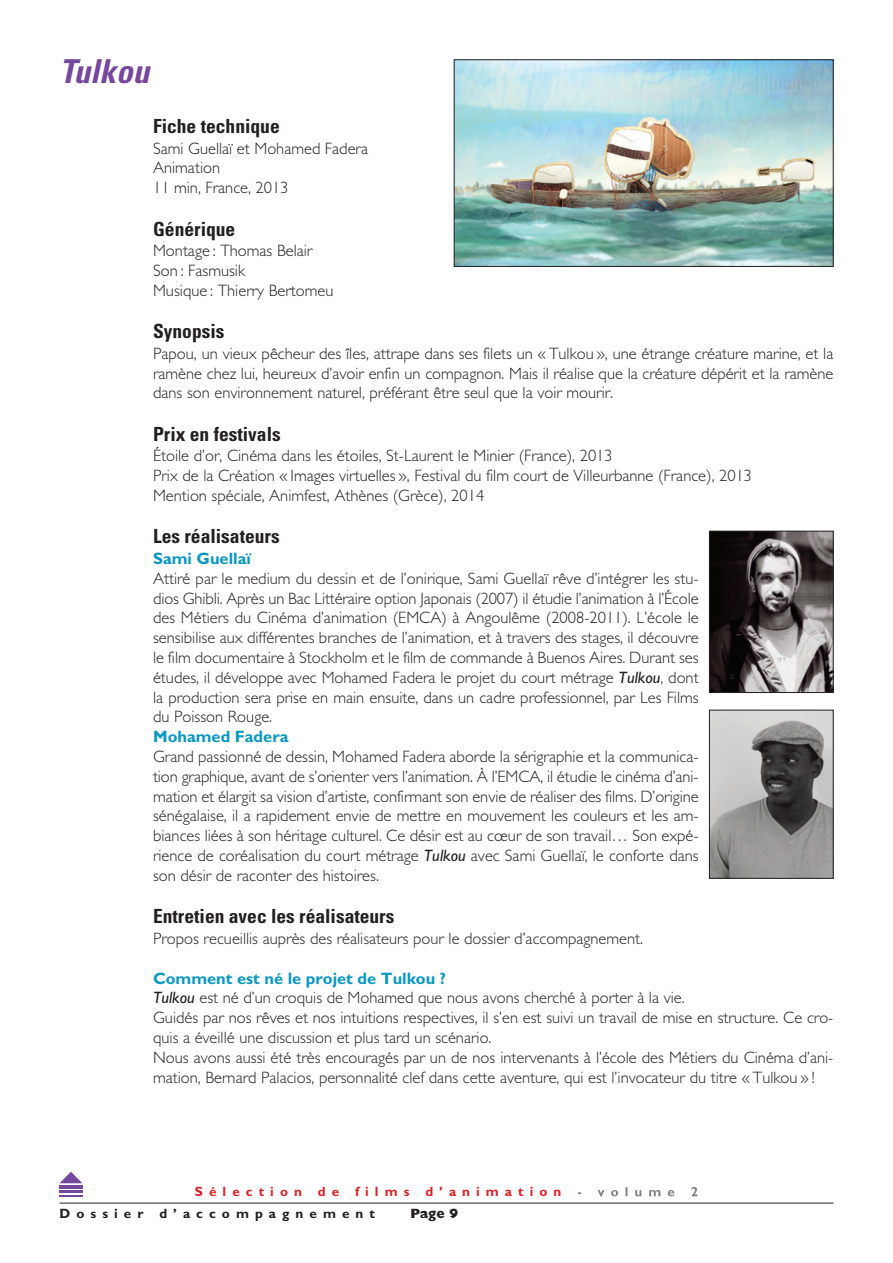
<style>
.page{position:relative;width:893px;height:1263px;background:#fff}
.page>*{position:absolute;margin:0;border:0;box-sizing:border-box;transform-origin:0 0}
.t1{font:italic 700 condensed 33px "Univers";letter-spacing:.005em;color:#76489c}
.t2{font:700 condensed 19.5px "Univers";color:#231f20}
.t3{font:300 16.5px/19.8px "M Gill Sans";color:#231f20}
.t4{font:700 16.5px "M Gill Sans";color:#0a98c2}
.t5{font:700 13.5px "M Gill Sans";letter-spacing:.45em;color:#da2128}
.t6{font:700 13.5px "M Gill Sans";letter-spacing:.45em;color:#231f20}
.t7{font:800 13.5px "M Gill Sans";color:#231f20}
.s1{font-weight:400;font-style:italic}
.s2{font-weight:700;color:#0a98c2}
</style>
<div class="page">
<hr style="left:60px;top:1203px;width:773px;height:1px;background:#231f20">
<svg style="left:578px;top:1187px;width:119px;height:9px"></svg>
<svg style="left:60px;top:1172px;width:22px;height:11px"></svg>
<hr style="left:60px;top:1185px;width:23px;height:3px;background:#76489c">
<hr style="left:60px;top:1190px;width:23px;height:3px;background:#76489c">
<svg style="left:60px;top:1195px;width:23px;height:1px"></svg>
<img style="left:456px;top:62px;width:375px;height:203px">
<div style="left:454px;top:60px;width:379px;height:207px;border:1px solid #231f20"></div>
<img style="left:711px;top:712px;width:120px;height:164px">
<div style="left:709px;top:710px;width:124px;height:168px;border:1px solid #231f20"></div>
<img style="left:711px;top:533px;width:120px;height:158px">
<div style="left:709px;top:531px;width:124px;height:162px;border:1px solid #231f20"></div>
<h1 class="t1" style="left:60px;top:60px;width:91px">Tulkou</h1>
<p class="t2" style="left:153px;top:119px;width:128px">Fiche technique</p>
<p class="t3" style="left:153px;top:140px;width:216px">Sami Guellaï et Mohamed Fadera<br>Animation<br>11 min, France, 2013</p>
<p class="t2" style="left:153px;top:222px;width:84px">Générique</p>
<p class="t3" style="left:153px;top:243px;width:182px">Montage : Thomas Belair<br>Son : Fasmusik<br>Musique : Thierry Bertomeu</p>
<p class="t2" style="left:153px;top:324px;width:73px">Synopsis</p>
<p class="t3" style="left:153px;top:345px;width:682px;text-align:justify">Papou, un vieux pêcheur des îles, attrape dans ses filets un « Tulkou », une étrange créature marine, et la ramène chez lui, heureux d’avoir enfin un compagnon. Mais il réalise que la créature dépérit et la ramène dans son environnement naturel, préférant être seul que la voir mourir.</p>
<p class="t2" style="left:153px;top:427px;width:129px">Prix en festivals</p>
<p class="t3" style="left:153px;top:448px;width:601px">Étoile d’or, Cinéma dans les étoiles, St-Laurent le Minier (France), 2013<br>Prix de la Création « Images virtuelles », Festival du film court de Villeurbanne (France), 2013<br>Mention spéciale, Animfest, Athènes (Grèce), 2014</p>
<p class="t2" style="left:153px;top:529px;width:128px">Les réalisateurs</p>
<p class="t4" style="left:153px;top:553px;width:99px">Sami Guellaï</p>
<p class="t3" style="left:153px;top:570px;width:547px;text-align:justify">Attiré par le medium du dessin et de l’onirique, Sami Guellaï rêve d’intégrer les stu&shy;dios Ghibli. Après un Bac Littéraire option Japonais (2007) il étudie l’animation à l’École des Métiers du Cinéma d’animation (EMCA) à Angoulême (2008-2011). L’école le sensibilise aux différentes branches de l’animation, et à travers des stages, il découvre le film documentaire à Stockholm et le film de commande à Buenos Aires. Durant ses études, il développe avec Mohamed Fadera le projet du court métrage <span class="s1">Tulkou</span>, dont la production sera prise en main ensuite, dans un cadre professionnel, par Les Films du Poisson Rouge.</p>
<p class="t4" style="left:153px;top:731px;width:137px">Mohamed Fadera</p>
<p class="t3" style="left:153px;top:748px;width:547px;text-align:justify">Grand passionné de dessin, Mohamed Fadera aborde la sérigraphie et la communica&shy;tion graphique, avant de s’orienter vers l’animation. À l’EMCA, il étudie le cinéma d’ani&shy;mation et élargit sa vision d’artiste, confirmant son envie de réaliser des films. D’origine sénégalaise, il a rapidement envie de mettre en mouvement les couleurs et les am&shy;biances liées à son héritage culturel. Ce désir est au cœur de son travail… Son expé&shy;rience de coréalisation du court métrage <span class="s1">Tulkou</span> avec Sami Guellaï, le conforte dans son désir de raconter des histoires.</p>
<p class="t2" style="left:153px;top:909px;width:243px">Entretien avec les réalisateurs</p>
<p class="t3" style="left:153px;top:930px;width:492px">Propos recueillis auprès des réalisateurs pour le dossier d’accompagnement.</p>
<p class="t3" style="left:153px;top:970px;width:682px"><span class="s2">Comment est né le projet de Tulkou ?<br></span><span class="s1">Tulkou</span> est né d’un croquis de Mohamed que nous avons cherché à porter à la vie.<br>Guidés par nos rêves et nos intuitions respectives, il s’en est suivi un travail de mise en structure. Ce cro&shy;quis a éveillé une discussion et plus tard un scénario.<br>Nous avons aussi été très encouragés par un de nos intervenants à l’école des Métiers du Cinéma d’ani&shy;mation, Bernard Palacios, personnalité clef dans cette aventure, qui est l’invocateur du titre « Tulkou » !</p>
<p class="t5" style="left:195px;top:1187px;width:368px">Sélection de films d’animation</p>
<p class="t6" style="left:60px;top:1208px;width:317px">Dossier d’accompagnement</p>
<p class="t7" style="left:410px;top:1208px;width:49px">Page 9</p>
</div>
